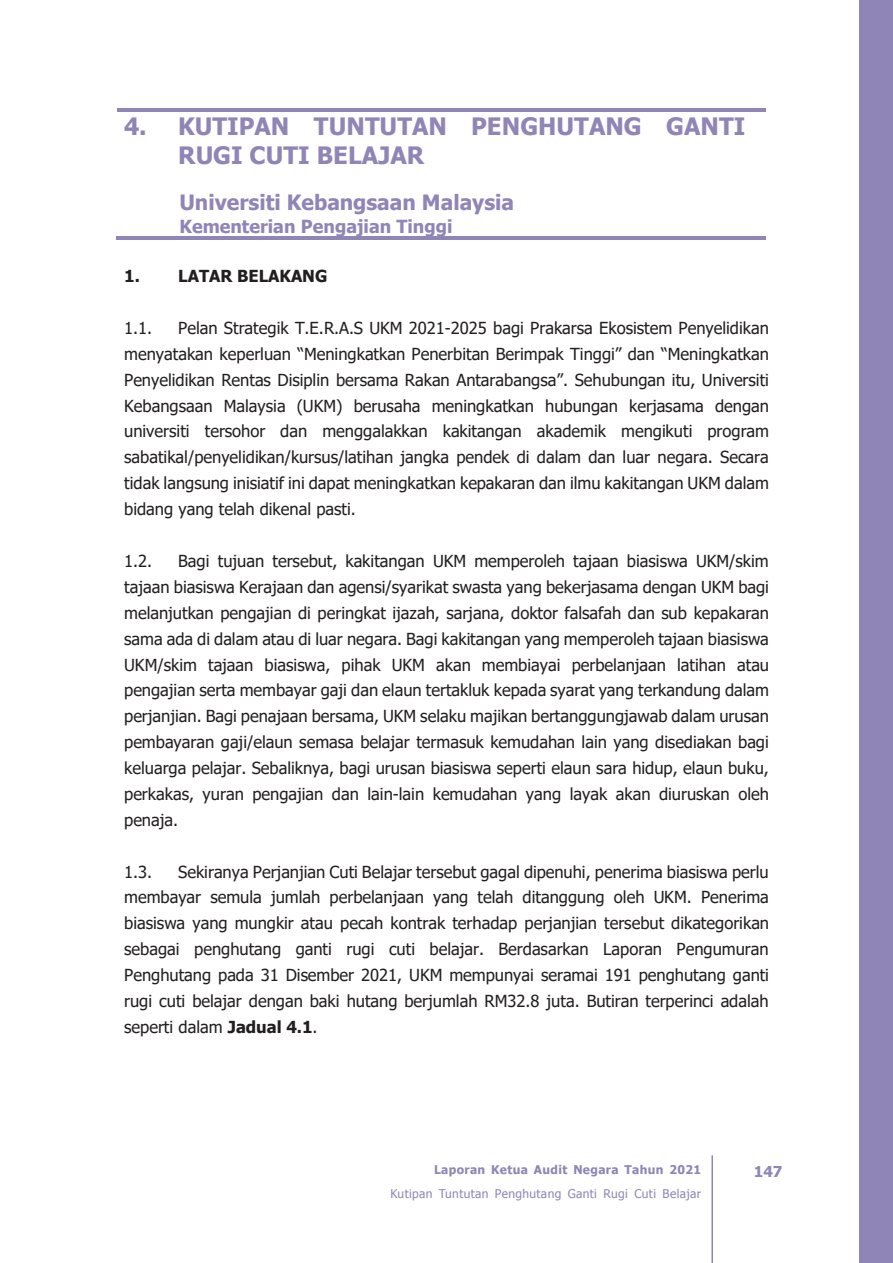
<style>
.page{position:relative;width:893px;height:1263px;background:#fff}
.page>*{position:absolute;margin:0;border:0;box-sizing:border-box;transform-origin:0 0}
.t1{font:700 24px/29px "Tahoma";color:#9085b6}
.t2{font:700 21px "Tahoma";color:#9085b6}
.t3{font:700 18px "Tahoma";color:#9085b6}
.t4{font:16.5px/26px "Tahoma";letter-spacing:-.005em;color:#231f20;text-align:justify}
.t5{font:700 16.5px "Tahoma";color:#231f20}
.t6{font:700 15px "Tahoma";color:#8f85b6}
.t7{font:12px "Tahoma";letter-spacing:.03em;color:#8f85b6}
.t8{font:700 12px "Tahoma";letter-spacing:.03em;color:#8f85b6}
.t9{font:10.5px "Tahoma";letter-spacing:.15em;color:#9085b6}
.s1{font-weight:700}
</style>
<div class="page">
<hr style="left:711px;top:1155px;width:2px;height:108px;background:#8f85b6">
<div style="left:859px;top:0;width:34px;height:1263px;background:#8f85b6"></div>
<hr style="left:117px;top:108px;width:55px;height:3px;background:#9085b6">
<hr style="left:175px;top:108px;width:591px;height:3px;background:#9085b6">
<hr style="left:116px;top:237px;width:56px;height:3px;background:#9085b6">
<hr style="left:174px;top:237px;width:592px;height:3px;background:#9085b6">
<h1 class="t1" style="left:178px;top:113px;width:569px;text-indent:-54px">4. KUTIPAN TUNTUTAN PENGHUTANG GANTI<br>RUGI CUTI BELAJAR</h1>
<p class="t2" style="left:179px;top:188px;width:336px">Universiti Kebangsaan Malaysia</p>
<p class="t3" style="left:179px;top:213px;width:275px">Kementerian Pengajian Tinggi</p>
<p class="t5" style="left:124px;top:264px;width:205px">1. LATAR BELAKANG</p>
<p class="t4" style="left:124px;top:316px;width:30px">1.1.</p>
<p class="t4" style="left:124px;top:316px;width:646px;text-indent:54px">Pelan Strategik T.E.R.A.S UKM 2021-2025 bagi Prakarsa Ekosistem Penyelidikan menyatakan keperluan “Meningkatkan Penerbitan Berimpak Tinggi” dan “Meningkatkan Penyelidikan Rentas Disiplin bersama Rakan Antarabangsa”. Sehubungan itu, Universiti Kebangsaan Malaysia (UKM) berusaha meningkatkan hubungan kerjasama dengan universiti tersohor dan menggalakkan kakitangan akademik mengikuti program sabatikal/penyelidikan/kursus/latihan jangka pendek di dalam dan luar negara. Secara tidak langsung inisiatif ini dapat meningkatkan kepakaran dan ilmu kakitangan UKM dalam bidang yang telah dikenal pasti.</p>
<p class="t4" style="left:124px;top:549px;width:30px">1.2.</p>
<p class="t4" style="left:124px;top:549px;width:646px;text-indent:54px">Bagi tujuan tersebut, kakitangan UKM memperoleh tajaan biasiswa UKM/skim tajaan biasiswa Kerajaan dan agensi/syarikat swasta yang bekerjasama dengan UKM bagi melanjutkan pengajian di peringkat ijazah, sarjana, doktor falsafah dan sub kepakaran sama ada di dalam atau di luar negara. Bagi kakitangan yang memperoleh tajaan biasiswa UKM/skim tajaan biasiswa, pihak UKM akan membiayai perbelanjaan latihan atau pengajian serta membayar gaji dan elaun tertakluk kepada syarat yang terkandung dalam perjanjian. Bagi penajaan bersama, UKM selaku majikan bertanggungjawab dalam urusan pembayaran gaji/elaun semasa belajar termasuk kemudahan lain yang disediakan bagi keluarga pelajar. Sebaliknya, bagi urusan biasiswa seperti elaun sara hidup, elaun buku, perkakas, yuran pengajian dan lain-lain kemudahan yang layak akan diuruskan oleh penaja.</p>
<p class="t4" style="left:124px;top:860px;width:30px">1.3.</p>
<p class="t4" style="left:124px;top:860px;width:646px;text-indent:54px">Sekiranya Perjanjian Cuti Belajar tersebut gagal dipenuhi, penerima biasiswa perlu membayar semula jumlah perbelanjaan yang telah ditanggung oleh UKM. Penerima biasiswa yang mungkir atau pecah kontrak terhadap perjanjian tersebut dikategorikan sebagai penghutang ganti rugi cuti belajar. Berdasarkan Laporan Pengumuran Penghutang pada 31 Disember 2021, UKM mempunyai seramai 191 penghutang ganti rugi cuti belajar dengan baki hutang berjumlah RM32.8 juta. Butiran terperinci adalah seperti dalam <span class="s1">Jadual 4.1</span>.</p>
<p class="t8" style="left:434px;top:1161px;width:269px">Laporan Ketua Audit Negara Tahun 2021</p>
<p class="t9" style="left:366px;top:1190px;width:323px">Kutipan Tuntutan Penghutang Ganti Rugi Cuti Belajar</p>
<p class="t7" style="left:390px;top:1185px;width:312px">Kutipan Tuntutan Penghutang Ganti Rugi Cuti Belajar</p>
<p class="t6" style="left:754px;top:1161px;width:30px">147</p>
</div>
